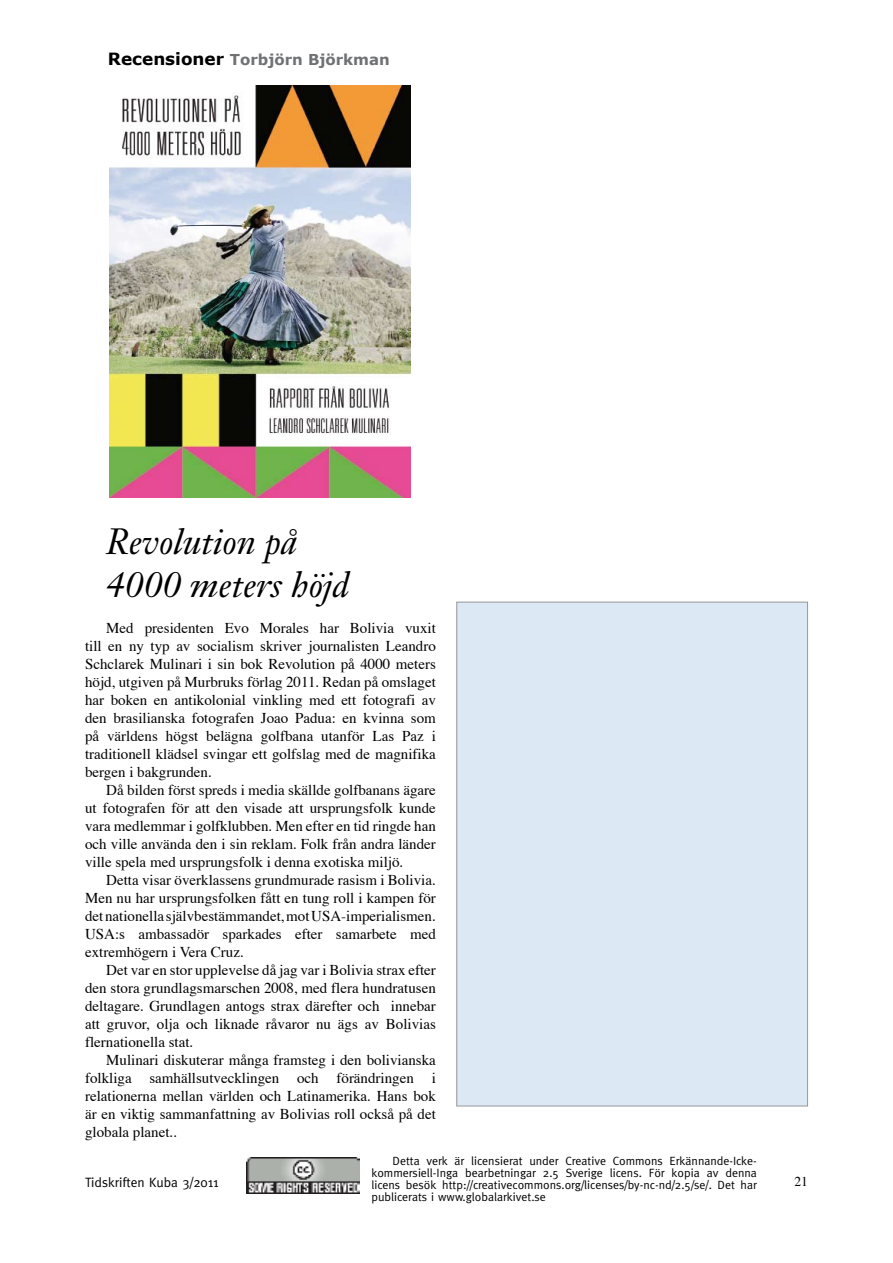
<style>
.page{position:relative;width:893px;height:1263px;background:#fff}
.page>*{position:absolute;margin:0;border:0;box-sizing:border-box;transform-origin:0 0}
.t1{font:italic 36px/43.2px "Janson Text";color:#000}
.t2{font:15px/18px "Times";color:#000;text-align:justify}
.t3{font:700 15px "Verdana";color:#707173}
.t4{font:13.5px "Meta";color:#000}
.t5{font:13.5px "Times";color:#000}
.t6{font:12px/12px "Meta";color:#000;text-align:justify}
.s1{font-size:16.8px;color:#000}
</style>
<div class="page">
<img style="left:247px;top:1158px;width:112px;height:36px">
<div style="left:456px;top:602px;width:352px;height:504px;background:#dce9f5;border:1px solid #969799"></div>
<img style="left:109px;top:85px;width:302px;height:412px">
<p class="t3" style="left:108px;top:50px;width:283px"><span class="s1">Recensioner</span> Torbjörn Björkman</p>
<h1 class="t1" style="left:106px;top:520px;width:244px">Revolution på<br>4000 meters höjd</h1>
<p class="t2" style="left:85px;top:617px;width:352px;text-indent:21px">Med presidenten Evo Morales har Bolivia vuxit till en ny typ av socialism skriver journalisten Leandro Schclarek Mulinari i sin bok Revolution på 4000 meters höjd, utgiven på Murbruks förlag 2011. Redan på omslaget har boken en antikolonial vinkling med ett fotografi av den brasilianska fotografen Joao Padua: en kvinna som på världens högst belägna golfbana utanför Las Paz i traditionell klädsel svingar ett golfslag med de magnifika bergen i bakgrunden.</p>
<p class="t2" style="left:85px;top:779px;width:352px;text-indent:21px">Då bilden först spreds i media skällde golfbanans ägare ut fotografen för att den visade att ursprungsfolk kunde vara medlemmar i golfklubben. Men efter en tid ringde han och ville använda den i sin reklam. Folk från andra länder ville spela med ursprungsfolk i denna exotiska miljö.</p>
<p class="t2" style="left:85px;top:869px;width:352px;text-indent:21px">Detta visar överklassens grundmurade rasism i Bolivia.<br>Men nu har ursprungsfolken fått en tung roll i kampen för det nationella självbestämmandet, mot USA-imperialismen.<br>USA:s ambassadör sparkades efter samarbete med extremhögern i Vera Cruz.</p>
<p class="t2" style="left:85px;top:959px;width:352px;text-indent:21px">Det var en stor upplevelse då jag var i Bolivia strax efter den stora grundlagsmarschen 2008, med flera hundratusen deltagare. Grundlagen antogs strax därefter och innebar att gruvor, olja och liknade råvaror nu ägs av Bolivias flernationella stat.</p>
<p class="t2" style="left:85px;top:1049px;width:352px;text-indent:21px">Mulinari diskuterar många framsteg i den bolivianska folkliga samhällsutvecklingen och förändringen i relationerna mellan världen och Latinamerika. Hans bok är en viktig sammanfattning av Bolivias roll också på det globala planet..</p>
<p class="t6" style="left:371px;top:1155px;width:387px;text-indent:21px">Detta verk är licensierat under Creative Commons Erkännande-Icke&shy;kommersiell-Inga bearbetningar 2.5 Sverige licens. För kopia av denna licens besök http://creativecommons.org/licenses/by-nc-nd/2.5/se/. Det har publicerats i www.globalarkivet.se</p>
<p class="t4" style="left:85px;top:1174px;width:135px">Tidskriften Kuba 3/2011</p>
<p class="t5" style="left:794px;top:1169px;width:15px">21</p>
</div>
